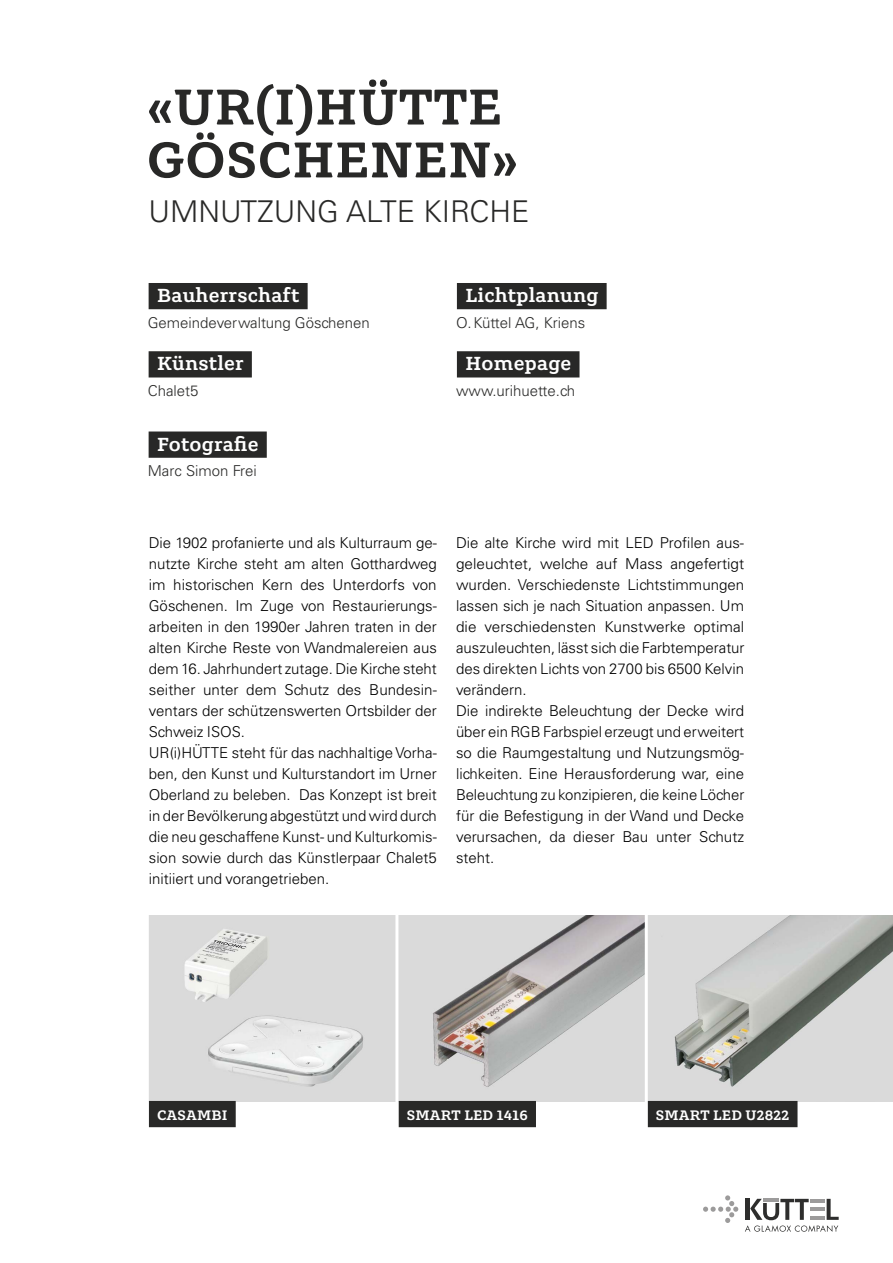
<style>
.page{position:relative;width:893px;height:1263px;background:#fff}
.page>*{position:absolute;margin:0;border:0;box-sizing:border-box;transform-origin:0 0}
.t1{font:54.75px/52.9px "Grueber";letter-spacing:.01em;color:#282827}
.t2{font:300 30px "Univers LT Std";color:#282827}
.t3{font:20.7px "Grueber";letter-spacing:.015em;color:#fff}
.t4{font:300 15px/21px "Univers LT Std";color:#000}
.t5{font:300 15px "Univers LT Std";color:#282827}
.t6{font:15px "Grueber";letter-spacing:.01em;color:#fff}
</style>
<div class="page">
<svg style="left:703px;top:1195px;width:35px;height:28px"></svg>
<svg style="left:745px;top:1199px;width:94px;height:33px"></svg>
<div style="left:149px;top:283px;width:159px;height:26px;background:#282827"></div>
<div style="left:149px;top:351px;width:103px;height:26px;background:#282827"></div>
<div style="left:149px;top:431px;width:118px;height:27px;background:#282827"></div>
<img style="left:149px;top:915px;width:246px;height:186px">
<img style="left:398px;top:915px;width:247px;height:186px">
<img style="left:648px;top:915px;width:245px;height:186px">
<div style="left:149px;top:1101px;width:87px;height:26px;background:#282827"></div>
<div style="left:398px;top:1101px;width:138px;height:26px;background:#282827"></div>
<div style="left:647px;top:1101px;width:150px;height:26px;background:#282827"></div>
<hr style="left:645px;top:910px;width:3px;height:235px;background:#fff">
<div style="left:457px;top:283px;width:150px;height:26px;background:#282827"></div>
<div style="left:457px;top:351px;width:122px;height:26px;background:#282827"></div>
<h1 class="t1" style="left:147px;top:82px;width:373px">«UR(I)HÜTTE<br>GÖSCHENEN»</h1>
<h2 class="t2" style="left:148px;top:194px;width:383px">UMNUTZUNG ALTE KIRCHE</h2>
<h3 class="t3" style="left:157px;top:283px;width:144px">Bauherrschaft</h3>
<p class="t5" style="left:148px;top:313px;width:224px">Gemeindeverwaltung Göschenen</p>
<h3 class="t3" style="left:157px;top:351px;width:88px">Künstler</h3>
<p class="t5" style="left:148px;top:381px;width:52px">Chalet5</p>
<h3 class="t3" style="left:157px;top:431px;width:103px">Fotografie</h3>
<p class="t5" style="left:148px;top:462px;width:111px">Marc Simon Frei</p>
<h3 class="t3" style="left:465px;top:283px;width:135px">Lichtplanung</h3>
<p class="t5" style="left:456px;top:313px;width:131px">O.Küttel AG, Kriens</p>
<h3 class="t3" style="left:465px;top:351px;width:107px">Homepage</h3>
<p class="t5" style="left:456px;top:381px;width:121px">www.urihuette.ch</p>
<p class="t4" style="left:149px;top:532px;width:290px">Die 1902 profanierte und als Kulturraum ge&shy;nutzte Kirche steht am alten Gotthardweg im historischen Kern des Unterdorfs von Göschenen. Im Zuge von Restaurierungs&shy;arbeiten in den 1990er Jahren traten in der alten Kirche Reste von Wandmalereien aus dem 16. Jahrhundert zutage. Die Kirche steht seither unter dem Schutz des Bundesin&shy;ventars der schützenswerten Ortsbilder der Schweiz ISOS.<br>UR(i)HÜTTE steht für das nachhaltige Vorha&shy;ben, den Kunst und Kulturstandort im Urner Oberland zu beleben. Das Konzept ist breit in der Bevölkerung abgestützt und wird durch die neu geschaffene Kunst- und Kulturkomis&shy;sion sowie durch das Künstlerpaar Chalet5 initiiert und vorangetrieben.</p>
<p class="t4" style="left:456px;top:532px;width:290px">Die alte Kirche wird mit LED Profilen aus&shy;geleuchtet, welche auf Mass angefertigt wurden. Verschiedenste Lichtstimmungen lassen sich je nach Situation anpassen. Um die verschiedensten Kunstwerke optimal auszuleuchten, lässt sich die Farbtemperatur des direkten Lichts von 2700 bis 6500 Kelvin verändern.<br>Die indirekte Beleuchtung der Decke wird über ein RGB Farbspiel erzeugt und erweitert so die Raumgestaltung und Nutzungsmög&shy;lichkeiten. Eine Herausforderung war, eine Beleuchtung zu konzipieren, die keine Löcher für die Befestigung in der Wand und Decke verursachen, da dieser Bau unter Schutz steht.</p>
<p class="t6" style="left:157px;top:1106px;width:72px">CASAMBI</p>
<p class="t6" style="left:407px;top:1106px;width:122px">SMART LED 1416</p>
<p class="t6" style="left:656px;top:1106px;width:135px">SMART LED U2822</p>
</div>
